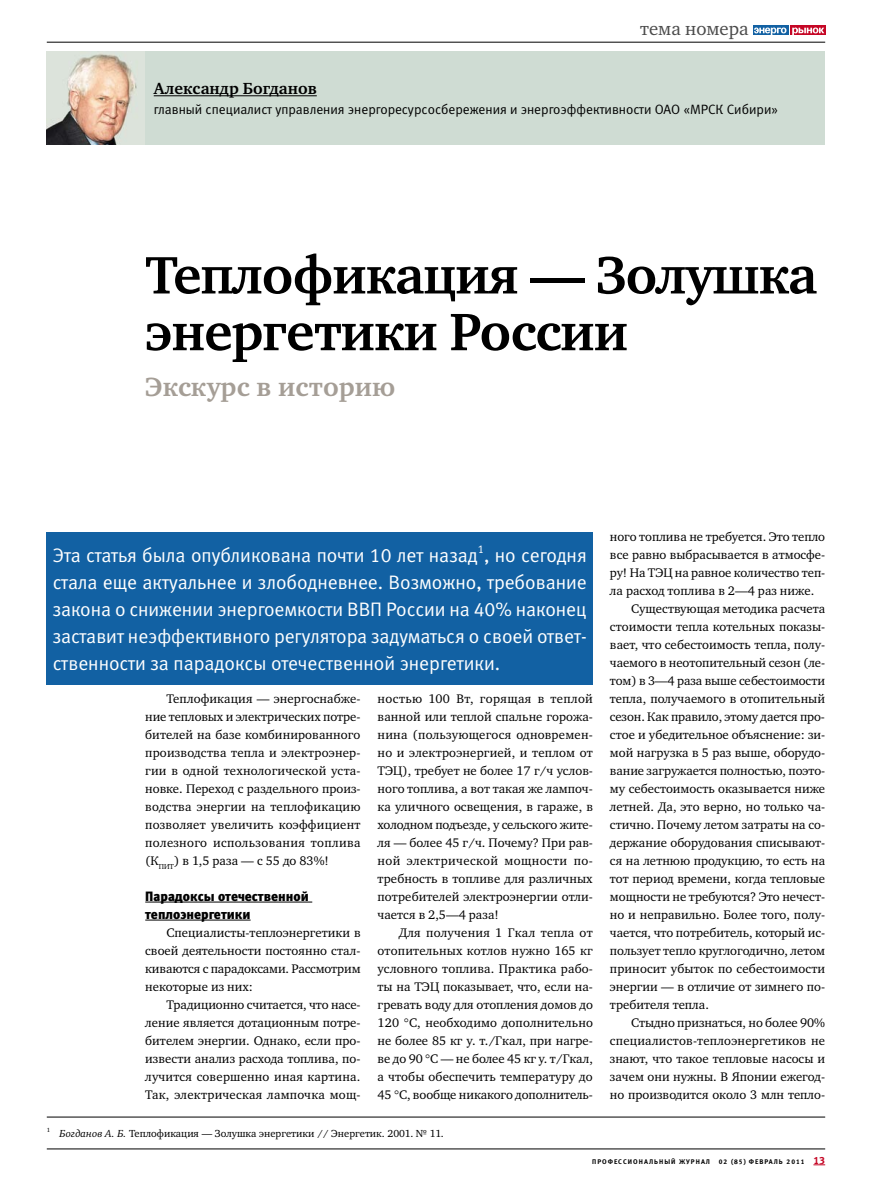
<style>
.page{position:relative;width:872px;height:1200px;background:#fff}
.page>*{position:absolute;margin:0;border:0;box-sizing:border-box;transform-origin:0 0}
.t1{font:700 54px/56.7px "Charter C";letter-spacing:-.02em;color:#000}
.t2{font:700 27px "Charter C";color:#a59e96}
.t3{font:19.5px/27px "Meta Normal LFC";color:#fff;text-align:justify}
.t4{font:18.75px "Charter C";color:#4b4b4b}
.t5{font:700 16.5px "Charter C";color:#000}
.t6{font:13.5px "Meta Normal LFC";color:#000}
.t7{font:13.5px/18px "Meta Black LFC";color:#000}
.t8{font:12.75px/18px "Charter C";color:#000;text-align:justify}
.t9{font:11.25px "Meta Normal LFC";color:#fff}
.t10{font:10.5px "Charter C";color:#000}
.t11{font:6.75px "Meta Bold LFC";letter-spacing:.15em;color:#000}
.t12{font:6.15px "Charter C";color:#000}
.s1{font-style:italic}
.s2{font-size:10.5px;color:#c50625}
</style>
<div class="page">
<svg style="left:753px;top:26px;width:35px;height:9px"></svg>
<svg style="left:790px;top:26px;width:35px;height:9px"></svg>
<svg style="left:754px;top:28px;width:70px;height:7px"></svg>
<hr style="left:47px;top:42px;width:778px;height:1px;background:#000">
<svg style="left:813px;top:1164px;width:12px;height:1px"></svg>
<hr style="left:47px;top:1148px;width:778px;height:1px;background:#000">
<img style="left:47px;top:51px;width:98px;height:93px">
<hr style="left:145px;top:901px;width:167px;height:1px;background:#000">
<hr style="left:145px;top:919px;width:106px;height:1px;background:#000">
<div style="left:145px;top:51px;width:680px;height:93px;background:#cfdcd3"></div>
<hr style="left:154px;top:95px;width:163px;height:1px;background:#000">
<div style="left:47px;top:532px;width:546px;height:152px;background:#1261a3"></div>
<hr style="left:47px;top:1116px;width:778px;height:1px;background:#000">
<h3 class="t4" style="left:640px;top:18px;width:110px">тема номера</h3>
<p class="t5" style="left:154px;top:79px;width:164px">Александр Богданов</p>
<p class="t6" style="left:154px;top:101px;width:626px">главный специалист управления энергоресурсосбережения и энергоэффективности ОАО «МРСК Сибири»</p>
<h1 class="t1" style="left:145px;top:247px;width:673px">Теплофикация — Золушка энергетики России</h1>
<h2 class="t2" style="left:145px;top:371px;width:252px">Экскурс в историю</h2>
<p class="t9" style="left:478px;top:542px;width:8px">1</p>
<h3 class="t3" style="left:53px;top:568px;width:535px">стала еще актуальнее и злободневнее. Возможно, требование закона о снижении энергоемкости ВВП России на 40% наконец заставит неэффективного регулятора задуматься о своей ответ&shy;ственности за парадоксы отечественной энергетики.</h3>
<h3 class="t3" style="left:53px;top:541px;width:535px">Эта статья была опубликована почти 10 лет назад , но сегодня</h3>
<p class="t8" style="left:145px;top:689px;width:217px;text-indent:21px">Теплофикация — энергоснабже&shy;ние тепловых и электрических потре&shy;бителей на базе комбинированного производства тепла и электроэнер&shy;гии в одной технологической уста&shy;новке. Переход с раздельного произ&shy;водства энергии на теплофикацию позволяет увеличить коэффициент полезного использования топлива (К<sub>ПИТ</sub>) в 1,5 раза — с 55 до 83%!</p>
<p class="t7" style="left:145px;top:886px;width:165px">Парадоксы отечественной теплоэнергетики</p>
<p class="t8" style="left:145px;top:923px;width:217px;text-indent:21px">Специалисты-теплоэнергетики в своей деятельности постоянно стал&shy;киваются с парадоксами. Рассмотрим некоторые из них:</p>
<p class="t8" style="left:145px;top:995px;width:217px;text-indent:21px">Традиционно считается, что насе&shy;ление является дотационным потре&shy;бителем энергии. Однако, если про&shy;извести анализ расхода топлива, по&shy;лучится совершенно иная картина.<br>Так, электрическая лампочка мощ-</p>
<p class="t8" style="left:377px;top:689px;width:217px">ностью 100 Вт, горящая в теплой ванной или теплой спальне горожа&shy;нина (пользующегося одновремен&shy;но и электроэнергией, и теплом от ТЭЦ), требует не более 17 г/ч услов&shy;ного топлива, а вот такая же лампоч&shy;ка уличного освещения, в гараже, в холодном подъезде, у сельского жите&shy;ля — более 45 г/ч. Почему? При рав&shy;ной электрической мощности по&shy;требность в топливе для различных потребителей электроэнергии отли&shy;чается в 2,5—4 раза!</p>
<p class="t8" style="left:377px;top:923px;width:217px;text-indent:21px">Для получения 1 Гкал тепла от отопительных котлов нужно 165 кг условного топлива. Практика рабо&shy;ты на ТЭЦ показывает, что, если на&shy;гревать воду для отопления домов до 120 С, необходимо дополнительно не более 85 кг у. т./Гкал, при нагре&shy;ве до 90 С — не более 45 кг у. т/Гкал, а чтобы обеспечить температуру до 45 С, вообще никакого дополнитель-</p>
<p class="t12" style="left:47px;top:1125px;width:5px">1</p>
<p class="t10" style="left:60px;top:1126px;width:386px"><span class="s1">Богданов А. Б.</span> Теплофикация — Золушка энергетики // Энергетик. 2001. № 11.</p>
<p class="t8" style="left:610px;top:527px;width:217px">ного топлива не требуется. Это тепло</p>
<p class="t8" style="left:610px;top:545px;width:217px">все равно выбрасывается в атмосфе-</p>
<p class="t8" style="left:610px;top:563px;width:217px">ру! На ТЭЦ на равное количество теп-</p>
<p class="t8" style="left:610px;top:581px;width:206px">ла расход топлива в 2—4 раз ниже.</p>
<p class="t8" style="left:631px;top:599px;width:196px">Существующая методика расчета</p>
<p class="t8" style="left:610px;top:617px;width:217px">стоимости тепла котельных показы-</p>
<p class="t8" style="left:610px;top:635px;width:217px">вает, что себестоимость тепла, полу-</p>
<p class="t8" style="left:610px;top:653px;width:217px">чаемого в неотопительный сезон (ле-</p>
<p class="t8" style="left:610px;top:671px;width:217px">том) в 3—4 раза выше себестоимости</p>
<p class="t8" style="left:610px;top:689px;width:217px">тепла, получаемого в отопительный</p>
<p class="t8" style="left:610px;top:707px;width:217px">сезон. Как правило, этому дается про-</p>
<p class="t8" style="left:610px;top:725px;width:217px">стое и убедительное объяснение: зи-</p>
<p class="t8" style="left:610px;top:743px;width:217px">мой нагрузка в 5 раз выше, оборудо-</p>
<p class="t8" style="left:610px;top:761px;width:217px">вание загружается полностью, поэто-</p>
<p class="t8" style="left:610px;top:779px;width:217px">му себестоимость оказывается ниже</p>
<p class="t8" style="left:610px;top:797px;width:217px">летней. Да, это верно, но только ча-</p>
<p class="t8" style="left:610px;top:815px;width:217px">стично. Почему летом затраты на со-</p>
<p class="t8" style="left:610px;top:833px;width:217px">держание оборудования списывают-</p>
<p class="t8" style="left:610px;top:851px;width:217px">ся на летнюю продукцию, то есть на</p>
<p class="t8" style="left:610px;top:869px;width:217px">тот период времени, когда тепловые</p>
<p class="t8" style="left:610px;top:887px;width:217px">мощности не требуются? Это нечест-</p>
<p class="t8" style="left:610px;top:905px;width:217px">но и неправильно. Более того, полу-</p>
<p class="t8" style="left:610px;top:923px;width:217px">чается, что потребитель, который ис-</p>
<p class="t8" style="left:610px;top:941px;width:217px">пользует тепло круглогодично, летом</p>
<p class="t8" style="left:610px;top:959px;width:217px">приносит убыток по себестоимости</p>
<p class="t8" style="left:610px;top:977px;width:217px">энергии — в отличие от зимнего по-</p>
<p class="t8" style="left:610px;top:995px;width:100px">требителя тепла.</p>
<p class="t8" style="left:631px;top:1013px;width:195px">Стыдно признаться, но более 90%</p>
<p class="t8" style="left:610px;top:1031px;width:217px">специалистов-теплоэнергетиков не</p>
<p class="t8" style="left:610px;top:1049px;width:217px">знают, что такое тепловые насосы и</p>
<p class="t8" style="left:610px;top:1067px;width:217px">зачем они нужны. В Японии ежегод-</p>
<p class="t8" style="left:610px;top:1085px;width:217px">но производится около 3 млн тепло-</p>
<p class="t11" style="left:592px;top:1157px;width:119px">ПРОФЕССИОНАЛЬНЫЙ ЖУРНАЛ</p>
<p class="t11" style="left:719px;top:1157px;width:108px">02 (85) ФЕВРАЛЬ 2011 <span class="s2">13</span></p>
</div>
